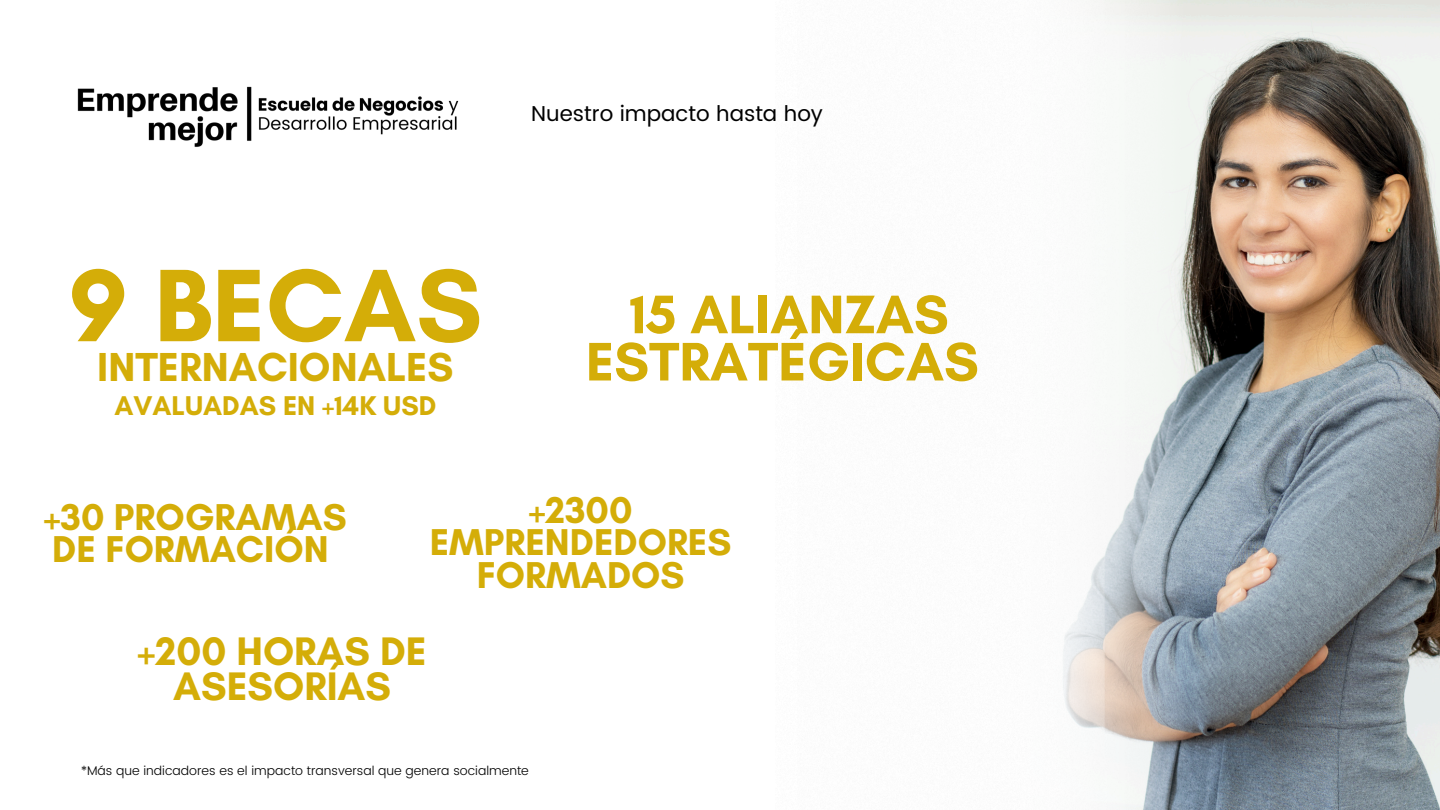
<style>
.page{position:relative;width:1440px;height:810px;background:#fff}
.page>*{position:absolute;margin:0;border:0;box-sizing:border-box;transform-origin:0 0}
.t1{font:700 105px "Glacial Indifference";color:#d4ad08}
.t2{font:700 55.3px/47.2px "Glacial Indifference";color:#d4ad08;text-align:center}
.t3{font:700 41.2px "Glacial Indifference";color:#d4ad08}
.t4{font:700 40.6px/34.6px "Glacial Indifference";color:#d4ad08;text-align:center}
.t5{font:700 38px/32.5px "Glacial Indifference";color:#d4ad08}
.t6{font:700 27.6px "Glacial Indifference";color:#d4ad08}
.t7{font:21.5px "Poppins";color:#000}
.t8{font:300 12.6px "Poppins";color:#000}
</style>
<div class="page">
<img style="left:1187px;top:0;width:253px;height:810px">
<img style="left:77px;top:86px;width:382px;height:61px">
<img style="left:1063px;top:0;width:124px;height:810px">
<h1 class="t7" style="left:531px;top:101px;width:293px">Nuestro impacto hasta hoy</h1>
<p class="t1" style="left:68px;top:241px;width:415px">9 BECAS</p>
<p class="t3" style="left:97px;top:342px;width:358px">INTERNACIONALES</p>
<p class="t6" style="left:114px;top:388px;width:323px">AVALUADAS EN +14K USD</p>
<h3 class="t2" style="left:586px;top:290px;width:394px">15 ALIANZAS<br>ESTRATÉGICAS</h3>
<p class="t5" style="left:44px;top:500px;width:304px">+30 PROGRAMAS<br>DE FORMACIÓN</p>
<p class="t5" style="left:430px;top:493px;width:303px;text-align:center">+2300<br>EMPRENDEDORES<br>FORMADOS</p>
<p class="t4" style="left:138px;top:634px;width:291px">+200 HORAS DE<br>ASESORÍAS</p>
<h5 class="t8" style="left:81px;top:764px;width:449px">*Más que indicadores es el impacto transversal que genera socialmente</h5>
</div>
